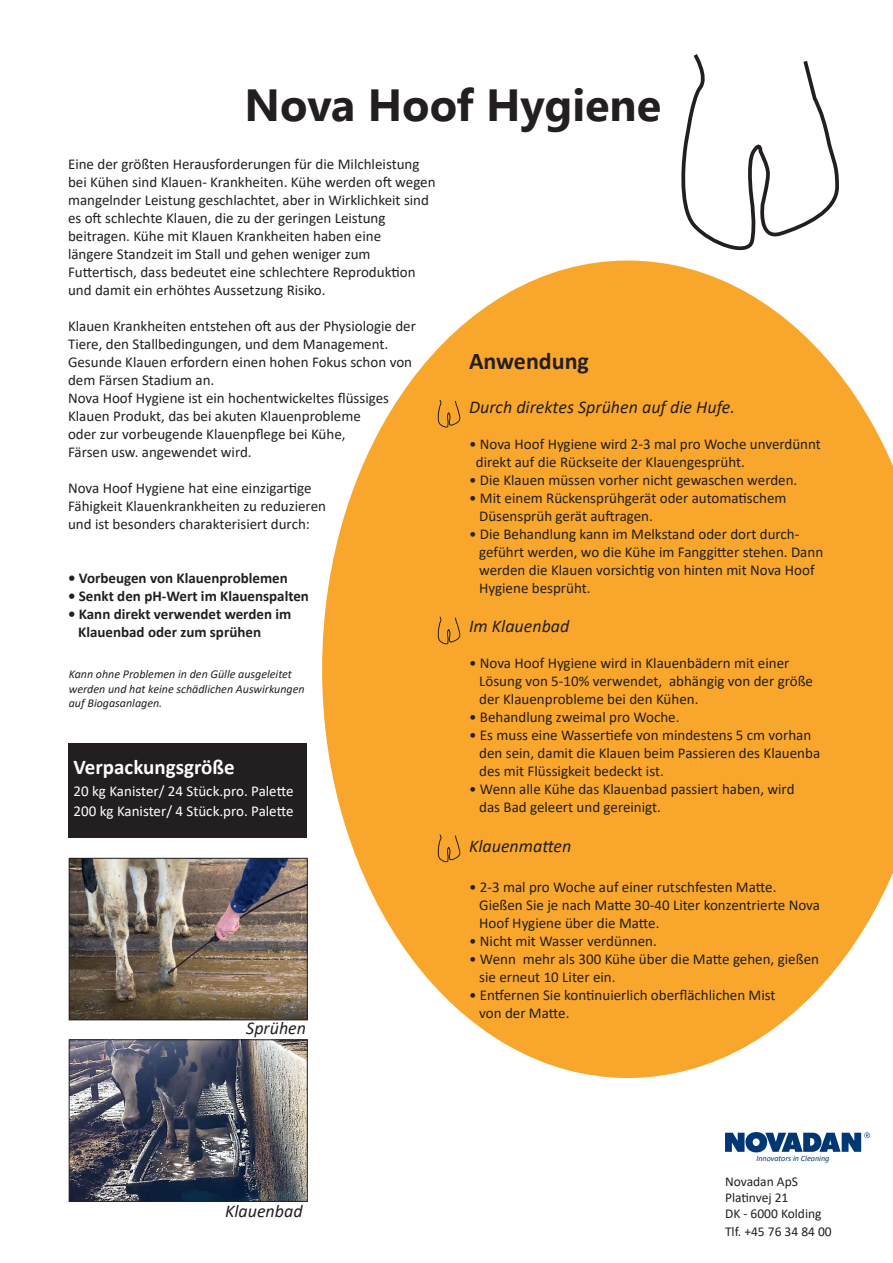
<style>
.page{position:relative;width:893px;height:1263px;background:#fff}
.page>*{position:absolute;margin:0;border:0;box-sizing:border-box;transform-origin:0 0}
.t1{font:700 45px "Nirmala UI";color:#231f20}
.t2{font:700 24px "Calibri";color:#231f20}
.t3{font:700 21px "Calibri";color:#fff}
.t4{font:italic 18px "Calibri";color:#231f20}
.t5{font:15px/18px "Calibri";color:#231f20}
.t6{font:700 15px "Calibri";color:#231f20}
.t7{font:15px "Calibri";color:#fff}
.t8{font:13.5px "Calibri";color:#231f20}
.t9{font:italic 12px/14.4px "Calibri";color:#231f20}
.t10{font:italic 8.1px "Calibri";color:#013874}
</style>
<div class="page">
<div style="left:68px;top:743px;width:238px;height:95px;background:#231f20"></div>
<svg style="left:322px;top:260px;width:571px;height:818px"></svg>
<svg style="left:681px;top:54px;width:158px;height:197px"></svg>
<svg style="left:437px;top:399px;width:23px;height:29px"></svg>
<svg style="left:437px;top:616px;width:23px;height:29px"></svg>
<svg style="left:437px;top:834px;width:23px;height:29px"></svg>
<svg style="left:725px;top:1132px;width:145px;height:20px"></svg>
<img style="left:71px;top:1041px;width:235px;height:159px">
<div style="left:69px;top:1039px;width:239px;height:163px;border:1px solid #231f20"></div>
<img style="left:71px;top:860px;width:235px;height:158px">
<div style="left:69px;top:858px;width:239px;height:162px;border:1px solid #231f20"></div>
<p class="t1" style="left:245px;top:68px;width:418px">Nova Hoof Hygiene</p>
<p class="t5" style="left:68px;top:154px;width:369px">Eine der größten Herausforderungen für die Milchleistung bei Kühen sind Klauen- Krankheiten. Kühe werden oft wegen mangelnder Leistung geschlachtet, aber in Wirklichkeit sind es oft schlechte Klauen, die zu der geringen Leistung</p>
<p class="t5" style="left:68px;top:226px;width:315px">beitragen. Kühe mit Klauen Krankheiten haben eine</p>
<p class="t5" style="left:68px;top:244px;width:349px">längere Standzeit im Stall und gehen weniger zum<br>Futtertisch, dass bedeutet eine schlechtere Reproduktion und damit ein erhöhtes Aussetzung Risiko.</p>
<p class="t5" style="left:68px;top:316px;width:349px">Klauen Krankheiten entstehen oft aus der Physiologie der Tiere, den Stallbedingungen, und dem Management.<br>Gesunde Klauen erfordern einen hohen Fokus schon von dem Färsen Stadium an.</p>
<p class="t5" style="left:68px;top:388px;width:323px">Nova Hoof Hygiene ist ein hochentwickeltes flüssiges Klauen Produkt, das bei akuten Klauenprobleme oder zur vorbeugende Klauenpflege bei Kühe, Färsen usw. angewendet wird.</p>
<p class="t5" style="left:68px;top:478px;width:259px">Nova Hoof Hygiene hat eine einzigartige<br>Fähigkeit Klauenkrankheiten zu reduzieren und ist besonders charakterisiert durch:</p>
<p class="t6" style="left:68px;top:567px;width:221px">• Vorbeugen von Klauenproblemen</p>
<p class="t6" style="left:68px;top:585px;width:242px">• Senkt den pH-Wert im Klauenspalten</p>
<p class="t6" style="left:68px;top:603px;width:225px">• Kann direkt verwendet werden im</p>
<p class="t6" style="left:78px;top:621px;width:184px">Klauenbad oder zum sprühen</p>
<p class="t9" style="left:69px;top:666px;width:237px">Kann ohne Problemen in den Gülle ausgeleitet werden und hat keine schädlichen Auswirkungen auf Biogasanlagen.</p>
<p class="t3" style="left:74px;top:752px;width:163px">Verpackungsgröße</p>
<p class="t7" style="left:74px;top:781px;width:221px">20 kg Kanister/ 24 Stück.pro. Palette</p>
<p class="t7" style="left:74px;top:800px;width:221px">200 kg Kanister/ 4 Stück.pro. Palette</p>
<p class="t4" style="left:246px;top:1015px;width:61px">Sprühen</p>
<p class="t2" style="left:469px;top:344px;width:121px">Anwendung</p>
<p class="t4" style="left:469px;top:394px;width:268px">Durch direktes Sprühen auf die Hufe.</p>
<p class="t5" style="left:469px;top:434px;width:353px">• Nova Hoof Hygiene wird 2-3 mal pro Woche unverdünnt</p>
<p class="t5" style="left:476px;top:452px;width:271px">direkt auf die Rückseite der Klauengesprüht.</p>
<p class="t5" style="left:469px;top:470px;width:330px">• Die Klauen müssen vorher nicht gewaschen werden.</p>
<p class="t5" style="left:479px;top:488px;width:309px;text-indent:-10px">• Mit einem Rückensprühgerät oder automatischem<br>Düsensprüh gerät auftragen.</p>
<p class="t5" style="left:469px;top:524px;width:332px">• Die Behandlung kann im Melkstand oder dort durch-</p>
<p class="t5" style="left:479px;top:542px;width:346px">geführt werden, wo die Kühe im Fanggitter stehen. Dann</p>
<p class="t5" style="left:479px;top:560px;width:337px">werden die Klauen vorsichtig von hinten mit Nova Hoof</p>
<p class="t5" style="left:479px;top:578px;width:113px">Hygiene besprüht.</p>
<p class="t4" style="left:469px;top:614px;width:102px">Im Klauenbad</p>
<p class="t5" style="left:469px;top:654px;width:322px">• Nova Hoof Hygiene wird in Klauenbädern mit einer</p>
<p class="t5" style="left:479px;top:672px;width:335px">Lösung von 5-10% verwendet, abhängig von der größe</p>
<p class="t5" style="left:479px;top:690px;width:221px">der Klauenprobleme bei den Kühen.</p>
<p class="t5" style="left:469px;top:708px;width:212px">• Behandlung zweimal pro Woche.</p>
<p class="t5" style="left:469px;top:726px;width:344px">• Es muss eine Wassertiefe von mindestens 5 cm vorhan</p>
<p class="t5" style="left:479px;top:744px;width:343px">den sein, damit die Klauen beim Passieren des Klauenba</p>
<p class="t5" style="left:479px;top:762px;width:186px">des mit Flüssigkeit bedeckt ist.</p>
<p class="t5" style="left:469px;top:780px;width:327px">• Wenn alle Kühe das Klauenbad passiert haben, wird</p>
<p class="t5" style="left:479px;top:798px;width:183px">das Bad geleert und gereinigt.</p>
<p class="t4" style="left:469px;top:833px;width:104px">Klauenmatten</p>
<p class="t5" style="left:469px;top:877px;width:309px">• 2-3 mal pro Woche auf einer rutschfesten Matte.</p>
<p class="t5" style="left:479px;top:895px;width:342px">Gießen Sie je nach Matte 30-40 Liter konzentrierte Nova</p>
<p class="t5" style="left:479px;top:913px;width:182px">Hoof Hygiene über die Matte.</p>
<p class="t5" style="left:469px;top:931px;width:189px">• Nicht mit Wasser verdünnen.</p>
<p class="t5" style="left:469px;top:949px;width:351px">• Wenn mehr als 300 Kühe über die Matte gehen, gießen</p>
<p class="t5" style="left:479px;top:967px;width:138px">sie erneut 10 Liter ein.</p>
<p class="t5" style="left:479px;top:985px;width:298px;text-indent:-10px">• Entfernen Sie kontinuierlich oberflächlichen Mist von der Matte.</p>
<p class="t4" style="left:225px;top:1198px;width:79px">Klauenbad</p>
<p class="t10" style="left:756px;top:1153px;width:75px">Innovators in Cleaning</p>
<p class="t8" style="left:725px;top:1172px;width:74px">Novadan ApS</p>
<p class="t8" style="left:725px;top:1188px;width:65px">Platinvej 21</p>
<p class="t8" style="left:725px;top:1204px;width:98px">DK - 6000 Kolding</p>
<p class="t8" style="left:725px;top:1222px;width:108px">Tlf. +45 76 34 84 00</p>
</div>
